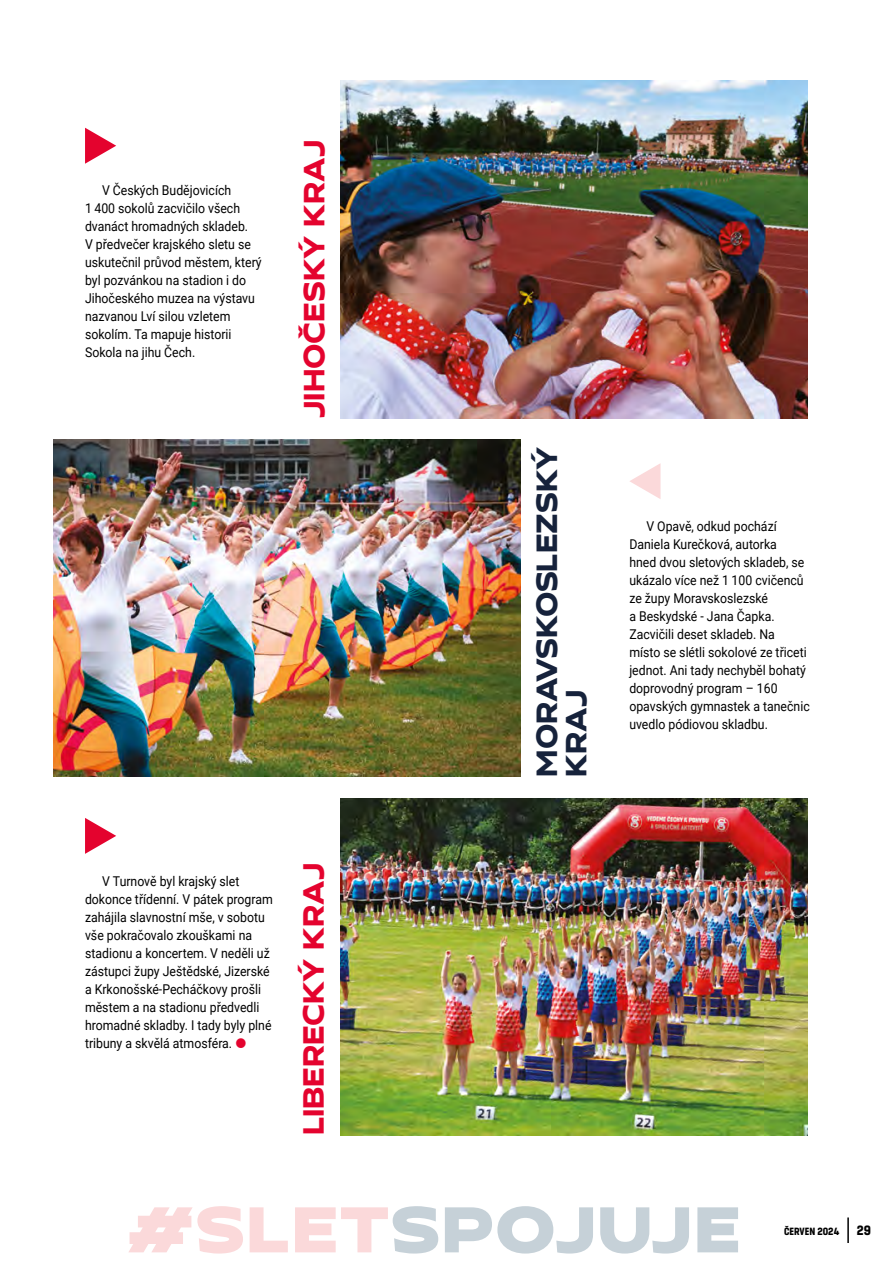
<style>
.page{position:relative;width:893px;height:1263px;background:#fff}
.page>*{position:absolute;margin:0;border:0;box-sizing:border-box;transform-origin:0 0}
.t1{font:900 60px "Hrot Premium";letter-spacing:.02em;color:#c6d1d8}
.t2{font:700 27.3px "Hrot Premium";color:#e4032e;scale:.92 1}
.t3{font:700 27.3px/29.1px "Hrot Premium";color:#16223b;scale:.92 1}
.t4{font:13.5px/18px "Roboto";color:#000;scale:.91 1}
.t5{font:13.5px "Sokol Tyrs";color:#000}
.t6{font:10.5px "Sokol Tyrs";color:#000}
.s1{color:#fbd9da}
</style>
<div class="page">
<img style="left:53px;top:439px;width:468px;height:338px">
<img style="left:340px;top:81px;width:468px;height:337px">
<img style="left:340px;top:798px;width:468px;height:337px">
<svg style="left:85px;top:128px;width:31px;height:36px"></svg>
<svg style="left:85px;top:818px;width:31px;height:36px"></svg>
<svg style="left:630px;top:464px;width:30px;height:35px"></svg>
<hr style="left:847px;top:1217px;width:2px;height:26px;background:#000">
<p class="t4" style="left:85px;top:181px;width:196px;text-indent:17px">V Českých Budějovicích<br>1 400 sokolů zacvičilo všech dvanáct hromadných skladeb.<br>V předvečer krajského sletu se uskutečnil průvod městem, který byl pozvánkou na stadion i do<br>Jihočeského muzea na výstavu nazvanou Lví silou vzletem sokolím. Ta mapuje historii<br>Sokola na jihu Čech.</p>
<h2 class="t2" style="left:297px;top:418px;width:304px;rotate:-90deg">JIHOČESKÝ KRAJ</h2>
<p class="t4" style="left:85px;top:872px;width:208px;text-indent:17px">V Turnově byl krajský slet dokonce třídenní. V pátek program zahájila slavnostní mše, v sobotu vše pokračovalo zkouškami na stadionu a koncertem. V neděli už zástupci župy Ještědské, Jizerské a Krkonošské-Pecháčkovy prošli městem a na stadionu předvedli hromadné skladby. I tady byly plné tribuny a skvělá atmosféra.</p>
<h2 class="t2" style="left:296px;top:1135px;width:298px;rotate:-90deg">LIBERECKÝ KRAJ</h2>
<h2 class="t3" style="left:533px;top:777px;width:360px;rotate:-90deg">MORAVSKOSLEZSKÝ<br>KRAJ</h2>
<p class="t4" style="left:629px;top:516px;width:200px;text-indent:17px">V Opavě, odkud pochází<br>Daniela Kurečková, autorka<br>hned dvou sletových skladeb, se ukázalo více než 1 100 cvičenců ze župy Moravskoslezské<br>a Beskydské - Jana Čapka.<br>Zacvičili deset skladeb. Na<br>místo se slétli sokolové ze třiceti jednot. Ani tady nechyběl bohatý doprovodný program – 160 opavských gymnastek a tanečnic uvedlo pódiovou skladbu.</p>
<h1 class="t1" style="left:127px;top:1191px;width:615px"><span class="s1">#SLET</span>SPOJUJE</h1>
<p class="t6" style="left:784px;top:1226px;width:57px">ČERVEN 2024</p>
<p class="t5" style="left:857px;top:1223px;width:16px">29</p>
</div>
